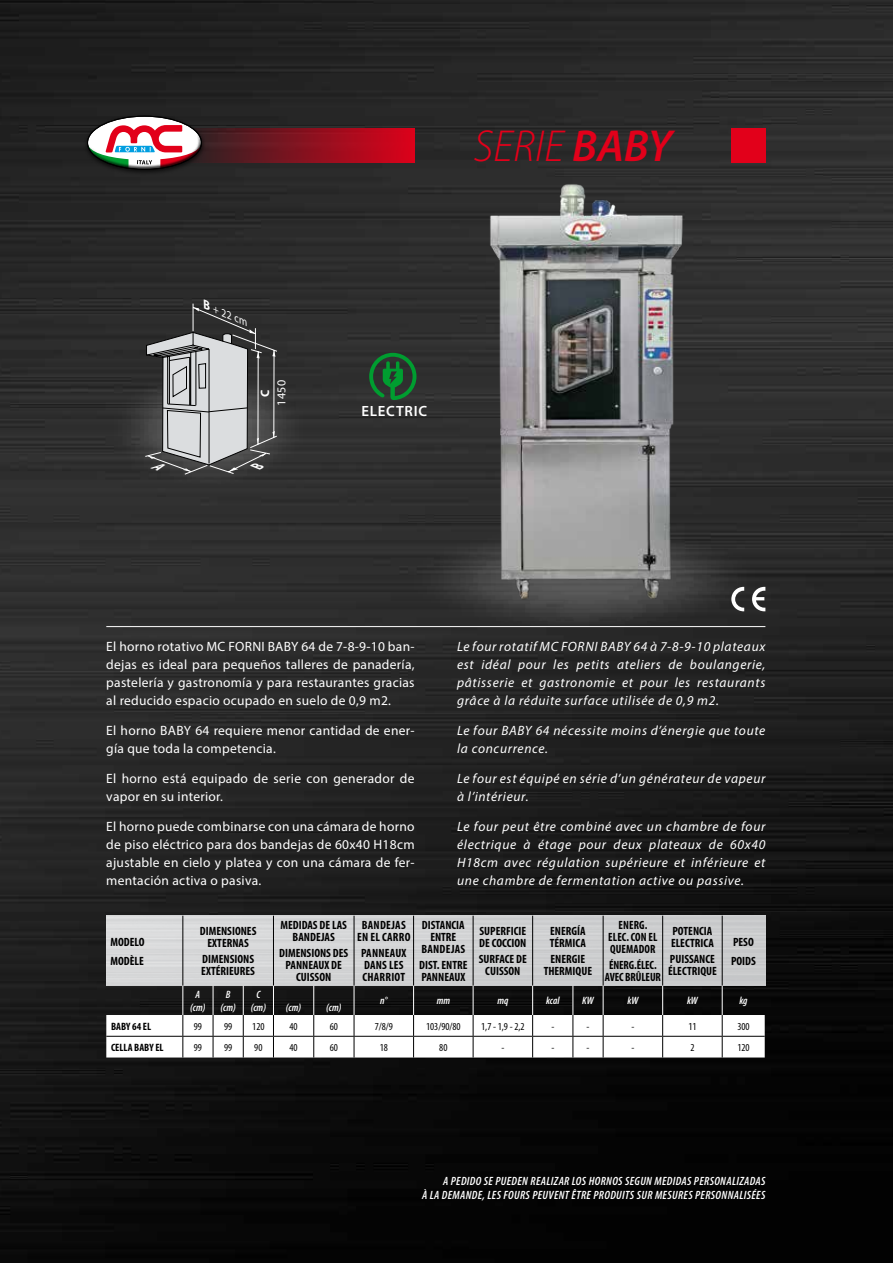
<style>
.page{position:relative;width:893px;height:1263px;background:#fff}
.page>*{position:absolute;margin:0;border:0;box-sizing:border-box;transform-origin:0 0}
.t1{font:italic 300 45px "Myriad Pro";color:#e2001a}
.t2{font:600 14.85px "Myriad Pro";letter-spacing:.05em;color:#fff}
.t3{font:italic 13.5px/18px "Myriad Pro";letter-spacing:.05em;color:#fff;text-align:justify}
.t4{font:13.5px/18px "Myriad Pro";letter-spacing:.02em;color:#fff;text-align:justify}
.t5{font:12.15px "Myriad Pro";color:#fff}
.t6{font:700 12.15px "Myriad Pro";color:#fff}
.t7{font:700 condensed 12px/12px "Myriad Pro";color:#000}
.t8{font:italic 600 condensed 12px/13.5px "Myriad Pro";letter-spacing:.03em;color:#fff;text-align:right}
.t9{font:700 condensed 12px/12px "Myriad Pro";color:#000;text-align:center;scale:.95 1}
.t10{font:700 condensed 12px/12px "Myriad Pro";letter-spacing:.02em;color:#000;text-align:center}
.t11{font:italic 10.8px "Myriad Pro";color:#fff}
.t12{font:condensed 10.65px "Myriad Pro";color:#000}
.t13{font:italic 600 condensed 10.65px/12.8px "Myriad Pro";color:#fff;text-align:center}
.t14{font:700 condensed 10.65px "Myriad Pro";color:#000}
.s1{font-weight:700;font-size:12.15px}
.s2{font-weight:600}
</style>
<div class="page">
<img style="left:0;top:0;width:893px;height:1263px">
<div style="left:89px;top:163px;width:247px;height:464px;background:#2f2f2f;border-radius:50%"></div>
<img style="left:106px;top:98px;width:213px;height:558px">
<hr style="left:319px;top:166px;width:1px;height:455px;background:#fff">
<hr style="left:105px;top:166px;width:1px;height:455px;background:#fff">
<div style="left:407px;top:527px;width:356px;height:104px;background:#2d2d2d;border-radius:50%"></div>
<svg style="left:440px;top:537px;width:289px;height:84px;fill:#393939"></svg>
<img style="left:106px;top:916px;width:659px;height:70px">
<hr style="left:106px;top:626px;width:659px;height:1px;background:#fff">
<svg style="left:731px;top:587px;width:13px;height:24px"></svg>
<svg style="left:752px;top:587px;width:13px;height:24px"></svg>
<svg style="left:278px;top:128px;width:137px;height:34px;background:#a70b1d"></svg>
<div style="left:111px;top:369px;width:197px;height:118px;background:#323232;border-radius:50%"></div>
<div style="left:129px;top:380px;width:160px;height:96px;background:#3b3b3b;border-radius:50%"></div>
<img style="left:484px;top:179px;width:205px;height:426px">
<div style="left:83px;top:114px;width:123px;height:62px;background:#222"></div>
<div style="left:87px;top:116px;width:115px;height:35px;background:#fff;opacity:.75"></div>
<div style="left:731px;top:128px;width:34px;height:34px;background:#e2001a"></div>
<svg style="left:369px;top:353px;width:47px;height:47px;background:#1c5b2f"></svg>
<hr style="left:182px;top:916px;width:1px;height:70px;background:#000">
<hr style="left:273px;top:916px;width:1px;height:70px;background:#000">
<hr style="left:354px;top:916px;width:1px;height:70px;background:#000">
<hr style="left:413px;top:916px;width:1px;height:70px;background:#000">
<hr style="left:473px;top:916px;width:1px;height:70px;background:#000">
<hr style="left:532px;top:916px;width:1px;height:70px;background:#000">
<hr style="left:603px;top:916px;width:1px;height:70px;background:#000">
<hr style="left:662px;top:916px;width:1px;height:70px;background:#000">
<hr style="left:722px;top:916px;width:1px;height:70px;background:#000">
<svg style="left:106px;top:986px;width:659px;height:71px"></svg>
<svg style="left:88px;top:125px;width:190px;height:350px"></svg>
<p class="t11" style="left:208px;top:299px;width:49px;rotate:23deg"><span class="s1">B</span> + 22 cm</p>
<p class="t6" style="left:257px;top:397px;width:9px;rotate:-90deg">C</p>
<p class="t5" style="left:274px;top:406px;width:27px;rotate:-90deg">1450</p>
<h1 class="t1" style="left:473px;top:119px;width:200px">SERIE <span class="s2">BABY</span></h1>
<p class="t2" style="left:361px;top:401px;width:67px">ELECTRIC</p>
<p class="t4" style="left:106px;top:637px;width:310px">El horno rotativo MC FORNI BABY 64 de 7-8-9-10 ban&shy;dejas es ideal para pequeños talleres de panadería, pastelería y gastronomía y para restaurantes gracias al reducido espacio ocupado en suelo de 0,9 m2.</p>
<p class="t4" style="left:106px;top:721px;width:310px">El horno BABY 64 requiere menor cantidad de ener&shy;gía que toda la competencia.</p>
<p class="t4" style="left:106px;top:769px;width:310px">El horno está equipado de serie con generador de vapor en su interior.</p>
<p class="t4" style="left:106px;top:817px;width:310px">El horno puede combinarse con una cámara de horno de piso eléctrico para dos bandejas de 60x40 H18cm ajustable en cielo y platea y con una cámara de fer&shy;mentación activa o pasiva.</p>
<p class="t3" style="left:457px;top:637px;width:310px">Le four rotatif MC FORNI BABY 64 à 7-8-9-10 plateaux est idéal pour les petits ateliers de boulangerie, pâtisserie et gastronomie et pour les restaurants grâce à la réduite surface utilisée de 0,9 m2.</p>
<p class="t3" style="left:457px;top:721px;width:310px">Le four BABY 64 nécessite moins d’énergie que toute la concurrence.</p>
<p class="t3" style="left:457px;top:769px;width:310px">Le four est équipé en série d’un générateur de vapeur à l’intérieur.</p>
<p class="t3" style="left:457px;top:817px;width:310px">Le four peut être combiné avec un chambre de four électrique à étage pour deux plateaux de 60x40<br>H18cm avec régulation supérieure et inférieure et une chambre de fermentation active ou passive.</p>
<p class="t7" style="left:111px;top:932px;width:36px;line-height:18.9px">MODELO<br>MODÈLE</p>
<p class="t7" style="left:200px;top:925px;width:58px;text-align:center">DIMENSIONES<br>EXTERNAS</p>
<p class="t7" style="left:201px;top:953px;width:55px">DIMENSIONS<br>EXTÉRIEURES</p>
<p class="t7" style="left:280px;top:919px;width:68px;text-align:center">MEDIDAS DE LAS<br>BANDEJAS</p>
<p class="t7" style="left:279px;top:947px;width:71px;text-align:center">DIMENSIONS DES<br>PANNEAUX DE<br>CUISSON</p>
<p class="t13" style="left:190px;top:988px;width:17px">A (cm)</p>
<p class="t13" style="left:220px;top:988px;width:17px">B (cm)</p>
<p class="t13" style="left:251px;top:988px;width:52px;text-align:left;text-indent:6px">C<br>(cm) (cm)</p>
<p class="t13" style="left:326px;top:1001px;width:17px">(cm)</p>
<p class="t10" style="left:357px;top:919px;width:55px">BANDEJAS<br>EN EL CARRO</p>
<p class="t10" style="left:361px;top:947px;width:47px;text-align:left">PANNEAUX<br>DANS LES<br>CHARRIOT</p>
<p class="t7" style="left:421px;top:919px;width:45px;text-align:center">DISTANCIA<br>ENTRE<br>BANDEJAS</p>
<p class="t7" style="left:419px;top:959px;width:50px">DIST. ENTRE<br>PANNEAUX</p>
<p class="t7" style="left:479px;top:925px;width:49px">SUPERFICIE<br>DE COCCION</p>
<p class="t7" style="left:479px;top:953px;width:49px;text-align:center">SURFACE DE<br>CUISSON</p>
<p class="t7" style="left:550px;top:925px;width:38px">ENERGÍA<br>TÉRMICA</p>
<p class="t7" style="left:544px;top:953px;width:50px;text-align:center">ENERGIE<br>THERMIQUE</p>
<p class="t9" style="left:608px;top:919px;width:53px">ENERG.<br>ELEC. CON EL<br>QUEMADOR</p>
<p class="t9" style="left:605px;top:959px;width:61px">ÉNERG.ÉLEC.<br>AVEC BRÛLEUR</p>
<p class="t7" style="left:671px;top:925px;width:44px">POTENCIA<br>ELECTRICA</p>
<p class="t7" style="left:668px;top:953px;width:50px">PUISSANCE<br>ÉLECTRIQUE</p>
<p class="t7" style="left:731px;top:932px;width:26px;line-height:18.9px">PESO<br>POIDS</p>
<p class="t13" style="left:380px;top:994px;width:9px">n°</p>
<p class="t13" style="left:437px;top:994px;width:15px">mm</p>
<p class="t13" style="left:497px;top:994px;width:13px">mq</p>
<p class="t13" style="left:546px;top:994px;width:15px">kcal</p>
<p class="t13" style="left:582px;top:994px;width:13px">KW</p>
<p class="t13" style="left:627px;top:994px;width:12px">kW</p>
<p class="t13" style="left:687px;top:994px;width:12px">kW</p>
<p class="t13" style="left:739px;top:994px;width:10px">kg</p>
<p class="t14" style="left:111px;top:1019px;width:42px">BABY 64 EL</p>
<p class="t12" style="left:194px;top:1020px;width:10px">99</p>
<p class="t12" style="left:224px;top:1020px;width:10px">99</p>
<p class="t12" style="left:252px;top:1020px;width:14px">120</p>
<p class="t12" style="left:290px;top:1020px;width:10px">40</p>
<p class="t12" style="left:330px;top:1020px;width:10px">60</p>
<p class="t12" style="left:375px;top:1020px;width:20px">7/8/9</p>
<p class="t12" style="left:426px;top:1020px;width:36px">103/90/80</p>
<p class="t12" style="left:481px;top:1020px;width:45px">1,7 - 1,9 - 2,2</p>
<p class="t12" style="left:551px;top:1020px;width:4px">-</p>
<p class="t12" style="left:587px;top:1020px;width:4px">-</p>
<p class="t12" style="left:631px;top:1020px;width:4px">-</p>
<p class="t12" style="left:688px;top:1020px;width:10px">11</p>
<p class="t12" style="left:737px;top:1020px;width:14px">300</p>
<p class="t14" style="left:111px;top:1041px;width:54px">CELLA BABY EL</p>
<p class="t12" style="left:194px;top:1041px;width:10px">99</p>
<p class="t12" style="left:224px;top:1041px;width:10px">99</p>
<p class="t12" style="left:254px;top:1041px;width:10px">90</p>
<p class="t12" style="left:290px;top:1041px;width:10px">40</p>
<p class="t12" style="left:330px;top:1041px;width:10px">60</p>
<p class="t12" style="left:380px;top:1041px;width:10px">18</p>
<p class="t12" style="left:439px;top:1041px;width:10px">80</p>
<p class="t12" style="left:501px;top:1041px;width:4px">-</p>
<p class="t12" style="left:551px;top:1041px;width:4px">-</p>
<p class="t12" style="left:587px;top:1041px;width:4px">-</p>
<p class="t12" style="left:631px;top:1041px;width:4px">-</p>
<p class="t12" style="left:690px;top:1041px;width:6px">2</p>
<p class="t12" style="left:737px;top:1041px;width:14px">120</p>
<p class="t8" style="left:422px;top:1174px;width:345px">A PEDIDO SE PUEDEN REALIZAR LOS HORNOS SEGUN MEDIDAS PERSONALIZADAS<br>À LA DEMANDE, LES FOURS PEUVENT ÊTRE PRODUITS SUR MESURES PERSONNALISÉES</p>
</div>
